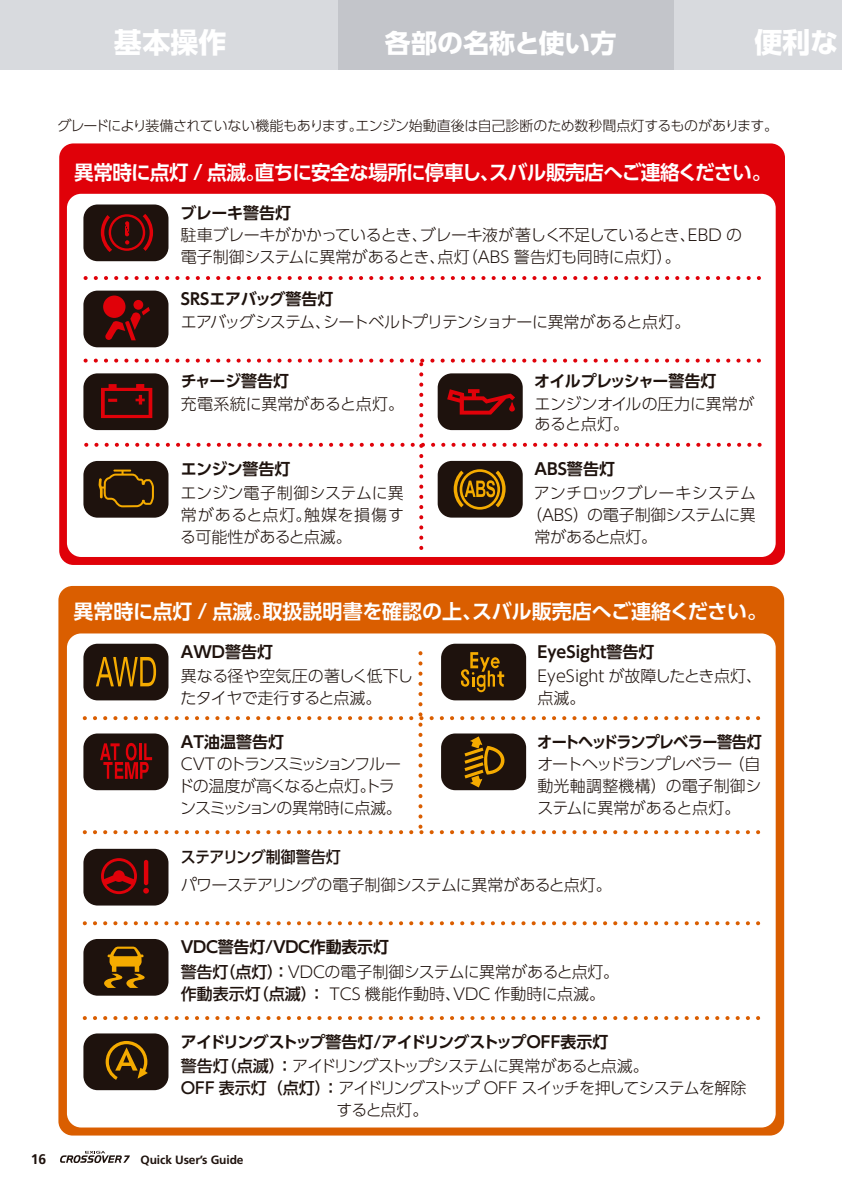
<style>
.page{position:relative;width:842px;height:1191px;background:#fff}
.page>*{position:absolute;margin:0;border:0;box-sizing:border-box;transform-origin:0 0}
.t1{font:700 28px "UD Shin Go Pro";letter-spacing:.01em;color:#fff}
.t2{font:700 26px "UD Shin Go Pro";letter-spacing:-.01em;color:#fff}
.t3{font:700 20px "UD Shin Go Pro De";letter-spacing:-.025em;color:#fff}
.t4{font:700 20px "UD Shin Go Pro De";color:#fff}
.t5{font:300 16px/22px "UD Shin Go Pro";letter-spacing:-.025em;color:#1e120d}
.t6{font:300 16px/22px "UD Shin Go Pro";color:#1e120d}
.t7{font:700 16px "UD Shin Go Pro De";letter-spacing:-.015em;color:#1e120d}
.t8{font:300 16px "UD Shin Go Pro";letter-spacing:-.055em;color:#1e120d}
.t9{font:300 16px/22px "UD Shin Go Pro";letter-spacing:-.08em;color:#1e120d}
.t10{font:700 16px "UD Shin Go Pro De";letter-spacing:-.04em;color:#1e120d}
.t11{font:300 16px "UD Shin Go Pro";letter-spacing:-.045em;color:#1e120d}
.t12{font:700 16px "UD Shin Go Pro De";letter-spacing:-.065em;color:#1e120d;scale:.95 1}
.t13{font:300 16px "UD Shin Go Pro";letter-spacing:-.005em;color:#1e120d}
.t14{font:300 16px "UD Shin Go Pro";letter-spacing:.01em;color:#1e120d}
.t15{font:500 16px "UD Shin Go Pro";letter-spacing:-.02em;color:#1e120d;scale:.94 1}
.t16{font:300 14px "UD Shin Go Pro";letter-spacing:-.02em;color:#1e120d}
.t17{font:700 14px "Frutiger";color:#1e120d}
.t18{font:700 12px "Frutiger";letter-spacing:-.01em;color:#1e120d}
.s1{font-weight:500}
</style>
<div class="page">
<div style="left:59px;top:143px;width:726px;height:422px;background:#e00109;border-radius:14px"></div>
<div style="left:67px;top:194px;width:709px;height:363px;background:#fff;border-radius:14px"></div>
<div style="left:58px;top:586px;width:726px;height:549px;background:#da5e00;border-radius:14px"></div>
<div style="left:67px;top:633px;width:709px;height:494px;background:#fff;border-radius:14px"></div>
<div style="left:83px;top:373px;width:85px;height:57px;background:#1e120d;border-radius:14px"></div>
<div style="left:83px;top:461px;width:85px;height:56px;background:#1e120d;border-radius:14px"></div>
<svg style="left:86px;top:276px;width:675px;height:4px"></svg>
<div style="left:83px;top:643px;width:85px;height:57px;background:#1e120d;border-radius:14px"></div>
<svg style="left:85px;top:921px;width:676px;height:4px"></svg>
<svg style="left:85px;top:1016px;width:676px;height:4px"></svg>
<svg style="left:86px;top:358px;width:676px;height:190px"></svg>
<div style="left:83px;top:204px;width:85px;height:57px;background:#1e120d;border-radius:14px"></div>
<svg style="left:101px;top:214px;width:52px;height:38px"></svg>
<div style="left:83px;top:939px;width:85px;height:56px;background:#1e120d;border-radius:14px"></div>
<svg style="left:104px;top:946px;width:41px;height:42px"></svg>
<div style="left:83px;top:1033px;width:85px;height:57px;background:#1e120d;border-radius:14px"></div>
<svg style="left:106px;top:1041px;width:42px;height:38px"></svg>
<div style="left:441px;top:643px;width:85px;height:57px;background:#1e120d;border-radius:14px"></div>
<div style="left:3px;top:0;width:839px;height:69px;background:#d8dade"></div>
<div style="left:3px;top:0;width:671px;height:69px;background:#c3c5ca"></div>
<div style="left:0;top:0;width:338px;height:69px;background:#d8dade"></div>
<div style="left:83px;top:849px;width:85px;height:56px;background:#1e120d;border-radius:14px"></div>
<hr style="left:144px;top:860px;width:4px;height:25px;background:#e00109;border-radius:2px">
<svg style="left:143px;top:888px;width:6px;height:5px"></svg>
<svg style="left:101px;top:858px;width:36px;height:36px"></svg>
<svg style="left:85px;top:646px;width:676px;height:188px"></svg>
<div style="left:83px;top:291px;width:85px;height:56px;background:#1e120d;border-radius:14px"></div>
<svg style="left:103px;top:295px;width:47px;height:45px"></svg>
<svg style="left:60px;top:1150px;width:70px;height:13px"></svg>
<h1 class="t1" style="left:114px;top:19px;width:114px">基本操作</h1>
<h2 class="t2" style="left:385px;top:22px;width:233px">各部の名称と使い方</h2>
<h1 class="t1" style="left:754px;top:19px;width:85px">便利な</h1>
<p class="t16" style="left:57px;top:114px;width:722px">グレードにより装備されていない機能もあります。エンジン始動直後は自己診断のため数秒間点灯するものがあります。</p>
<p class="t3" style="left:74px;top:156px;width:698px">異常時に点灯 / 点滅。直ちに安全な場所に停車し、スバル販売店へご連絡ください。</p>
<p class="t7" style="left:181px;top:199px;width:112px">ブレーキ警告灯</p>
<p class="t5" style="left:181px;top:223px;width:563px">駐車ブレーキがかかっているとき、ブレーキ液が著しく不足しているとき、EBD の電子制御システムに異常があるとき、点灯（ABS 警告灯も同時に点灯）。</p>
<p class="t7" style="left:181px;top:286px;width:154px">SRSエアバッグ警告灯</p>
<p class="t11" style="left:181px;top:308px;width:511px">エアバッグシステム、シートベルトプリテンショナーに異常があると点灯。</p>
<p class="t7" style="left:181px;top:368px;width:110px">チャージ警告灯</p>
<p class="t13" style="left:181px;top:391px;width:225px">充電系統に異常があると点灯。</p>
<p class="t7" style="left:181px;top:456px;width:111px">エンジン警告灯</p>
<p class="t5" style="left:180px;top:481px;width:225px;text-align:justify">エンジン電子制御システムに異常があると点灯。触媒を損傷する可能性があると点滅。</p>
<p class="t10" style="left:534px;top:368px;width:184px">オイルプレッシャー警告灯</p>
<p class="t5" style="left:535px;top:394px;width:221px;line-height:20px">エンジンオイルの圧力に異常があると点灯。</p>
<p class="t7" style="left:534px;top:456px;width:82px">ABS警告灯</p>
<p class="t14" style="left:534px;top:479px;width:224px">アンチロックブレーキシステム</p>
<p class="t5" style="left:526px;top:503px;width:231px">（ABS）の電子制御システムに異</p>
<p class="t5" style="left:534px;top:525px;width:124px">常があると点灯。</p>
<p class="t17" style="left:31px;top:1150px;width:17px">16</p>
<p class="t4" style="left:73px;top:595px;width:695px">異常時に点灯 / 点滅。取扱説明書を確認の上、スバル販売店へご連絡ください。</p>
<p class="t7" style="left:181px;top:638px;width:94px">AWD警告灯</p>
<p class="t5" style="left:181px;top:664px;width:234px">異なる径や空気圧の著しく低下したタイヤで走行すると点滅。</p>
<p class="t7" style="left:181px;top:728px;width:105px">AT油温警告灯</p>
<p class="t9" style="left:178px;top:752px;width:225px">CVT のトランスミッションフルードの温度が高くなると点灯。トランスミッションの異常時に点滅。</p>
<p class="t15" style="left:181px;top:844px;width:172px">ステアリング制御警告灯</p>
<p class="t7" style="left:537px;top:638px;width:118px">EyeSight警告灯</p>
<p class="t6" style="left:537px;top:664px;width:226px">EyeSight が故障したとき点灯、点滅。</p>
<p class="t12" style="left:537px;top:728px;width:238px">オートヘッドランプレベラー警告灯</p>
<p class="t5" style="left:537px;top:752px;width:226px;text-align:justify">オートヘッドランプレベラー（自動光軸調整機構）の電子制御システムに異常があると点灯。</p>
<p class="t5" style="left:181px;top:873px;width:433px">パワーステアリングの電子制御システムに異常があると点灯。</p>
<p class="t7" style="left:181px;top:934px;width:210px">VDC警告灯/VDC作動表示灯</p>
<p class="t6" style="left:181px;top:960px;width:440px"><span class="s1">警告灯（点灯）：</span>VDCの電子制御システムに異常があると点灯。<span class="s1">作動表示灯（点滅）：</span> TCS 機能作動時、VDC 作動時に点滅。</p>
<p class="t10" style="left:181px;top:1028px;width:429px">アイドリングストップ警告灯/アイドリングストップOFF表示灯</p>
<p class="t8" style="left:181px;top:1053px;width:470px"><span class="s1">警告灯（点滅）：</span>アイドリングストップシステムに異常があると点滅。</p>
<p class="t8" style="left:181px;top:1075px;width:567px"><span class="s1">OFF 表示灯（点灯）：</span>アイドリングストップ OFF スイッチを押してシステムを解除</p>
<p class="t5" style="left:336px;top:1098px;width:94px">すると点灯。</p>
<p class="t18" style="left:141px;top:1152px;width:105px">Quick User’s Guide</p>
</div>
